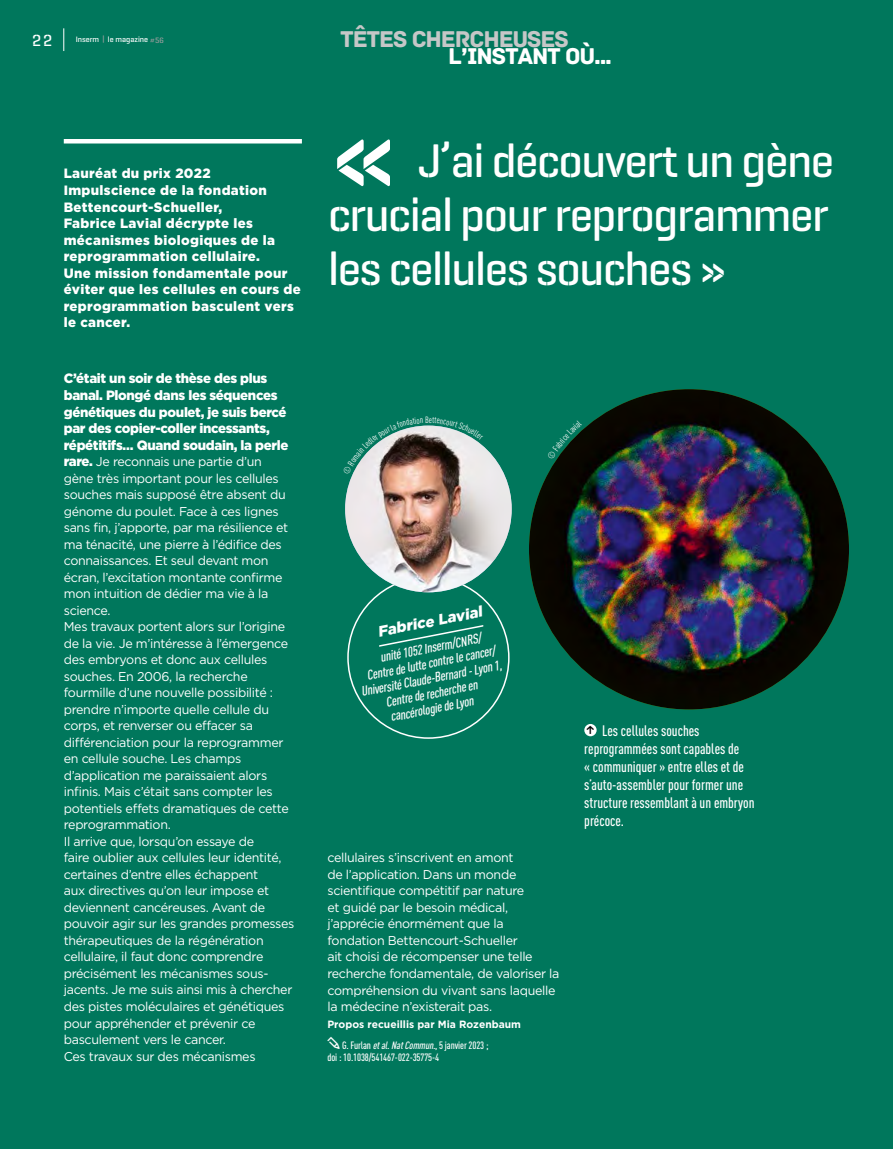
<style>
.page{position:relative;width:893px;height:1149px;background:#fff}
.page>*{position:absolute;margin:0;border:0;box-sizing:border-box;transform-origin:0 0}
.t1{font:500 120px "Geogrotesque Stencil A";color:#fff}
.t2{font:500 48px/54px "Geogrotesque Stencil A";letter-spacing:-.03em;color:#fff;text-align:justify}
.t3{font:24px "Archive";letter-spacing:-.05em;color:#c5c7c7}
.t4{font:24px "Archive";letter-spacing:-.05em;color:#fff}
.t5{font:500 16.5px "Geogrotesque Stencil A";color:#fff}
.t6{font:500 condensed 15px/18px "DINOT";color:#fff}
.t7{font:italic 900 15px "Gotham";color:#fff}
.t8{font:900 13.5px/16.5px "Gotham";letter-spacing:.025em;color:#fff}
.t9{font:900 13.5px/16.5px "Gotham";letter-spacing:-.025em;color:#fff}
.t10{font:italic 500 condensed 13.5px "DINOT";color:#fff}
.t11{font:12.75px/16.5px "Gotham";letter-spacing:-.025em;color:#fff}
.t12{font:500 condensed 10.5px/12.6px "DINOT";letter-spacing:-.01em;color:#fff}
.t13{font:700 10.5px "Gotham";color:#fff}
.t14{font:condensed 9px "DINOT";color:#fff}
.t15{font:500 7.95px "Geogrotesque Stencil A";color:#fff}
.s1{color:#9d9e9e}
.s2{font-weight:900;font-size:13.5px}
.s3{font-style:italic}
</style>
<div class="page">
<div style="left:0;top:0;width:893px;height:1148px;background:#00775c"></div>
<svg style="left:379px;top:625px;width:105px;height:22px"></svg>
<hr style="left:64px;top:139px;width:238px;height:4px;background:#fff">
<img style="left:345px;top:425px;width:167px;height:167px;border-radius:83px">
<img style="left:529px;top:389px;width:320px;height:320px;border-radius:160px">
<svg style="left:584px;top:723px;width:13px;height:13px"></svg>
<svg style="left:63px;top:28px;width:1px;height:23px"></svg>
<svg style="left:587px;top:726px;width:7px;height:8px"></svg>
<svg style="left:352px;top:425px;width:71px;height:49px"></svg>
<svg style="left:429px;top:425px;width:47px;height:15px"></svg>
<svg style="left:557px;top:430px;width:25px;height:29px"></svg>
<p class="t5" style="left:32px;top:30px;width:21px">22</p>
<p class="t15" style="left:76px;top:34px;width:90px">Inserm <span class="s1">|</span> le magazine <span class="s1">#56</span></p>
<h3 class="t3" style="left:340px;top:25px;width:230px">TÊTES CHERCHEUSES</h3>
<h3 class="t4" style="left:448px;top:42px;width:165px">L’INSTANT OÙ...</h3>
<p class="t8" style="left:64px;top:165px;width:239px">Lauréat du prix 2022<br>Impulscience de la fondation<br>Bettencourt-Schueller,<br>Fabrice Lavial décrypte les mécanismes biologiques de la reprogrammation cellulaire.<br>Une mission fondamentale pour éviter que les cellules en cours de reprogrammation basculent vers le cancer.</p>
<p class="t9" style="left:64px;top:370px;width:226px">C’était un soir de thèse des plus banal. Plongé dans les séquences génétiques du poulet, je suis bercé par des copier-coller incessants, répétitifs… Quand soudain, la perle</p>
<p class="t11" style="left:64px;top:453px;width:232px"><span class="s2">rare.</span> Je reconnais une partie d’un gène très important pour les cellules souches mais supposé être absent du génome du poulet. Face à ces lignes sans fin, j’apporte, par ma résilience et ma ténacité, une pierre à l’édifice des connaissances. Et seul devant mon écran, l’excitation montante confirme mon intuition de dédier ma vie à la science.<br>Mes travaux portent alors sur l’origine de la vie. Je m’intéresse à l’émergence des embryons et donc aux cellules souches. En 2006, la recherche fourmille d’une nouvelle possibilité : prendre n’importe quelle cellule du corps, et renverser ou effacer sa différenciation pour la reprogrammer en cellule souche. Les champs d’application me paraissaient alors infinis. Mais c’était sans compter les potentiels effets dramatiques de cette reprogrammation.<br>Il arrive que, lorsqu’on essaye de<br>faire oublier aux cellules leur identité, certaines d’entre elles échappent<br>aux directives qu’on leur impose et deviennent cancéreuses. Avant de pouvoir agir sur les grandes promesses thérapeutiques de la régénération cellulaire, il faut donc comprendre précisément les mécanismes sous&shy;jacents. Je me suis ainsi mis à chercher des pistes moléculaires et génétiques pour appréhender et prévenir ce basculement vers le cancer.<br>Ces travaux sur des mécanismes</p>
<h1 class="t1" style="left:328px;top:76px;width:73px">«</h1>
<h2 class="t2" style="left:328px;top:133px;width:508px;text-indent:90px">J’ai découvert un gène crucial pour reprogrammer les cellules souches »</h2>
<p class="t14" style="left:425px;top:414px;width:5px">B</p>
<p class="t7" style="left:376px;top:621px;width:108px;rotate:-11deg">Fabrice Lavial</p>
<p class="t10" style="left:379px;top:649px;width:104px;rotate:-11deg">unité 1052 Inserm/CNRS/</p>
<p class="t10" style="left:365px;top:667px;width:132px;rotate:-11deg">Centre de lutte contre le cancer/</p>
<p class="t10" style="left:360px;top:683px;width:144px;rotate:-11deg">Université Claude-Bernard - Lyon 1,</p>
<p class="t10" style="left:384px;top:694px;width:95px;rotate:-11deg">Centre de recherche en</p>
<p class="t10" style="left:389px;top:708px;width:86px;rotate:-11deg">cancérologie de Lyon</p>
<p class="t11" style="left:327px;top:849px;width:234px">cellulaires s’inscrivent en amont<br>de l’application. Dans un monde scientifique compétitif par nature<br>et guidé par le besoin médical, j’apprécie énormément que la fondation Bettencourt-Schueller<br>ait choisi de récompenser une telle recherche fondamentale, de valoriser la compréhension du vivant sans laquelle la médecine n’existerait pas.</p>
<p class="t13" style="left:327px;top:1016px;width:195px">Propos recueillis par Mia Rozenbaum</p>
<p class="t12" style="left:327px;top:1038px;width:163px;text-indent:15px">G. Furlan <span class="s3">etal.NatCommun.</span>, 5 janvier 2023 ; doi : 10.1038/541467-022-35775-4</p>
<p class="t6" style="left:584px;top:721px;width:172px;text-indent:18px">Les cellules souches reprogrammées sont capables de<br>« communiquer » entre elles et de s’auto-assembler pour former une structure ressemblant à un embryon précoce.</p>
</div>
